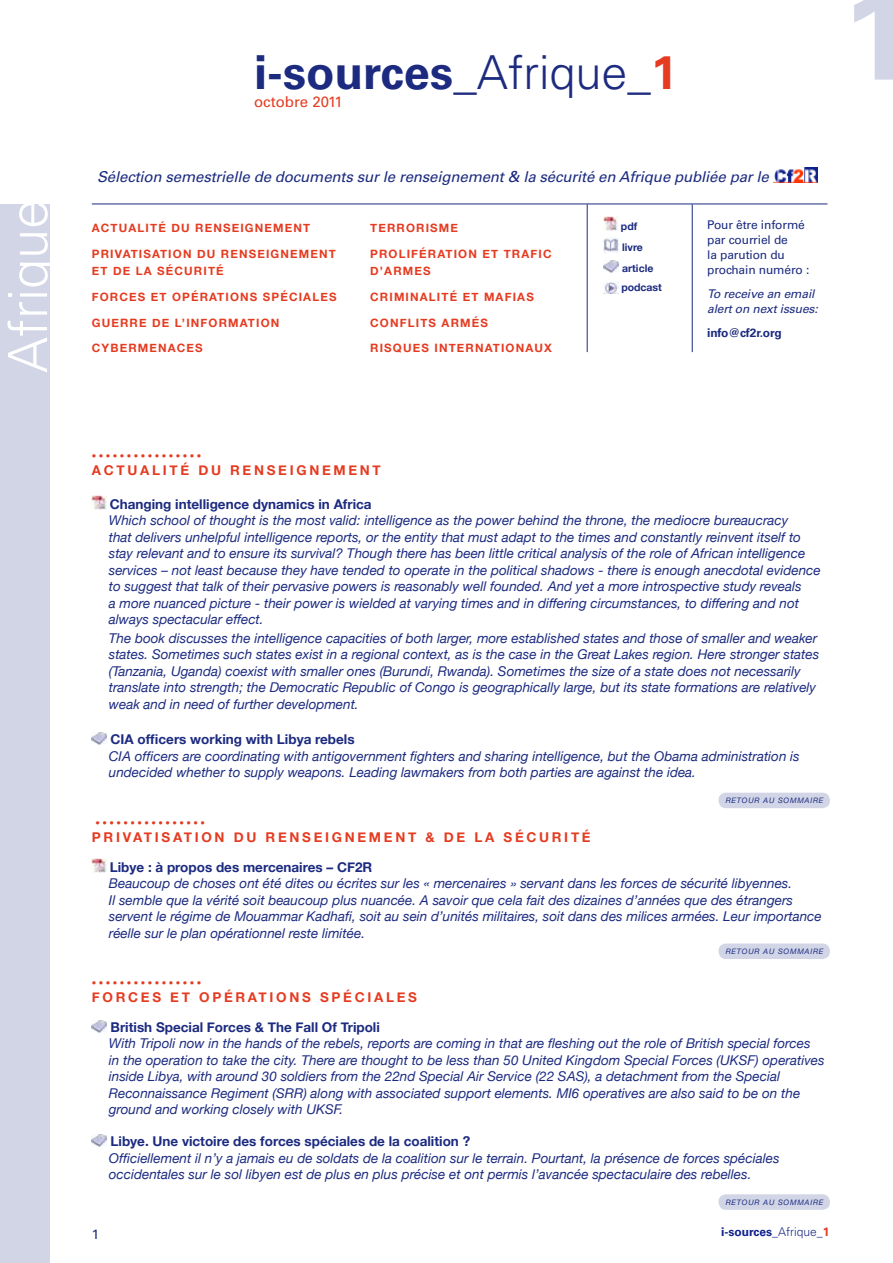
<style>
.page{position:relative;width:893px;height:1263px;background:#fff}
.page>*{position:absolute;margin:0;border:0;box-sizing:border-box;transform-origin:0 0}
.t1{font:700 126px "Univers";color:#d2d5e6}
.t2{font:300 54px "Univers";color:#fff}
.t3{font:700 46.8px "Univers";color:#1c2b80}
.t4{font:italic 15px "Univers";letter-spacing:-.01em;color:#1c2b80}
.t5{font:15px "Univers";color:#e53b21}
.t6{font:italic 13.5px/16.5px "Helvetica Neue";color:#1c2b80}
.t7{font:700 13.5px "Helvetica Neue";color:#1c2b80}
.t8{font:700 13.5px "Helvetica Neue";letter-spacing:.2em;color:#e53b21}
.t9{font:13.5px "Univers";color:#1c2b80}
.t10{font:12px/15px "Univers";letter-spacing:-.01em;color:#1c2b80}
.t11{font:italic 12px/15px "Univers";letter-spacing:-.01em;color:#1c2b80}
.t12{font:700 12px "Univers";color:#0f218b}
.t13{font:700 12px "Univers";letter-spacing:-.01em;color:#1c2b80}
.t14{font:700 11.55px/16.5px "Helvetica Neue";letter-spacing:.1em;color:#e53b21}
.t15{font:700 10.5px/21px "Helvetica Neue";color:#1c2b80}
.t16{font:9px "Helvetica Neue";color:#e53b21}
.t17{font:italic 7.5px "Helvetica Neue";letter-spacing:.1em;color:#1c2b80}
.s1{font-weight:300}
.s2{color:#e53b21}
.s3{font-weight:300;color:#1c2b80}
</style>
<div class="page">
<div style="left:0;top:204px;width:50px;height:1059px;background:#d2d5e6"></div>
<img style="left:92px;top:496px;width:14px;height:13px">
<img style="left:92px;top:732px;width:15px;height:12px">
<img style="left:92px;top:859px;width:14px;height:13px">
<img style="left:92px;top:1021px;width:15px;height:12px">
<img style="left:92px;top:1134px;width:15px;height:12px">
<img style="left:773px;top:168px;width:44px;height:15px">
<img style="left:603px;top:217px;width:15px;height:13px">
<img style="left:603px;top:237px;width:15px;height:15px">
<img style="left:603px;top:260px;width:15px;height:13px">
<img style="left:603px;top:282px;width:15px;height:11px">
<hr style="left:92px;top:204px;width:735px;height:1px;background:#1c2b80">
<hr style="left:587px;top:204px;width:1px;height:148px;background:#1c2b80">
<hr style="left:692px;top:204px;width:1px;height:148px;background:#1c2b80">
<div style="left:718px;top:1194px;width:112px;height:16px;background:#d2d5e6;border-radius:8px"></div>
<div style="left:718px;top:943px;width:112px;height:16px;background:#d2d5e6;border-radius:8px"></div>
<div style="left:718px;top:793px;width:112px;height:15px;background:#d2d5e6;border-radius:8px"></div>
<h2 class="t2" style="left:-5px;top:373px;width:176px;rotate:-90deg">Afrique</h2>
<h3 class="t3" style="left:254px;top:45px;width:424px">i-sources_<span class="s1">Afrique</span>_<span class="s2">1</span></h3>
<p class="t5" style="left:254px;top:93px;width:90px">octobre 2011</p>
<p class="t4" style="left:97px;top:168px;width:673px">Sélection semestrielle de documents sur le renseignement &amp; la sécurité en Afrique publiée par le</p>
<p class="t15" style="left:621px;top:215px;width:34px">PDF<br>LIVRE<br>ARTICLE</p>
<p class="t15" style="left:621px;top:277px;width:42px">PODCAST</p>
<p class="t10" style="left:707px;top:217px;width:104px">Pour être informé par courriel de<br>la parution du prochain numéro :</p>
<p class="t11" style="left:707px;top:286px;width:112px">To receive an email alert on next issues:</p>
<p class="t13" style="left:707px;top:325px;width:76px">info@cf2r.org</p>
<p class="t14" style="left:92px;top:220px;width:220px">ACTUALITÉ DU RENSEIGNEMENT</p>
<p class="t14" style="left:92px;top:246px;width:246px">PRIVATISATION DU RENSEIGNEMENT<br>ET DE LA SÉCURITÉ</p>
<p class="t14" style="left:92px;top:288px;width:246px">FORCES ET OPÉRATIONS SPÉCIALES</p>
<p class="t14" style="left:92px;top:314px;width:189px">GUERRE DE L’INFORMATION</p>
<p class="t14" style="left:92px;top:340px;width:112px">CYBERMENACES</p>
<p class="t14" style="left:370px;top:220px;width:89px">TERRORISME</p>
<p class="t14" style="left:370px;top:246px;width:183px">PROLIFÉRATION ET TRAFIC<br>D’ARMES</p>
<p class="t14" style="left:370px;top:288px;width:165px">CRIMINALITÉ ET MAFIAS</p>
<p class="t14" style="left:370px;top:314px;width:119px">CONFLITS ARMÉS</p>
<p class="t14" style="left:370px;top:340px;width:183px">RISQUES INTERNATIONAUX</p>
<h1 class="t1" style="left:842px;top:-39px;width:72px">1</h1>
<p class="t16" style="left:92px;top:450px;width:111px">• • • • • • • • • • • • • • • •</p>
<p class="t8" style="left:92px;top:462px;width:290px">ACTUALITÉ DU RENSEIGNEMENT</p>
<p class="t7" style="left:110px;top:496px;width:263px">CHANGING INTELLIGENCE DYNAMICS IN AFRICA</p>
<p class="t6" style="left:109px;top:512px;width:713px">Which school of thought is the most valid: intelligence as the power behind the throne, the mediocre bureaucracy<br>that delivers unhelpful intelligence reports, or the entity that must adapt to the times and constantly reinvent itself to stay relevant and to ensure its survival? Though there has been little critical analysis of the role of African intelligence services – not least because they have tended to operate in the political shadows - there is enough anecdotal evidence to suggest that talk of their pervasive powers is reasonably well founded. And yet a more introspective study reveals<br>a more nuanced picture - their power is wielded at varying times and in differing circumstances, to differing and not always spectacular effect.</p>
<p class="t6" style="left:109px;top:629px;width:712px">The book discusses the intelligence capacities of both larger, more established states and those of smaller and weaker states. Sometimes such states exist in a regional context, as is the case in the Great Lakes region. Here stronger states (Tanzania, Uganda) coexist with smaller ones (Burundi, Rwanda). Sometimes the size of a state does not necessarily translate into strength; the Democratic Republic of Congo is geographically large, but its state formations are relatively weak and in need of further development.</p>
<p class="t7" style="left:111px;top:731px;width:9px">CIA</p>
<p class="t7" style="left:138px;top:731px;width:219px">OFFICERS WORKING WITH LIBYA REBELS</p>
<p class="t6" style="left:109px;top:748px;width:692px">CIA officers are coordinating with antigovernment fighters and sharing intelligence, but the Obama administration is undecided whether to supply weapons. Leading lawmakers from both parties are against the idea.</p>
<p class="t17" style="left:726px;top:796px;width:99px">RETOUR AU SOMMAIRE</p>
<p class="t16" style="left:96px;top:817px;width:111px">• • • • • • • • • • • • • • • •</p>
<p class="t8" style="left:92px;top:829px;width:499px">PRIVATISATION DU RENSEIGNEMENT &amp; DE LA SÉCURITÉ</p>
<p class="t7" style="left:110px;top:859px;width:263px">LIBYE : À PROPOS DES MERCENAIRES – CF2R</p>
<p class="t6" style="left:109px;top:875px;width:714px">Beaucoup de choses ont été dites ou écrites sur les « mercenaires » servant dans les forces de sécurité libyennes.<br>Il semble que la vérité soit beaucoup plus nuancée. A savoir que cela fait des dizaines d’années que des étrangers servent le régime de Mouammar Kadhafi, soit au sein d’unités militaires, soit dans des milices armées. Leur importance réelle sur le plan opérationnel reste limitée.</p>
<p class="t17" style="left:726px;top:947px;width:99px">RETOUR AU SOMMAIRE</p>
<p class="t16" style="left:92px;top:977px;width:111px">• • • • • • • • • • • • • • • •</p>
<p class="t8" style="left:92px;top:989px;width:327px">FORCES ET OPÉ RATIONS SPÉ CIALES</p>
<p class="t7" style="left:111px;top:1018px;width:271px">BRITISH SPECIAL FORCES &amp; THE FALL OF TRIPOLI</p>
<p class="t6" style="left:109px;top:1035px;width:717px">With Tripoli now in the hands of the rebels, reports are coming in that are fleshing out the role of British special forces<br>in the operation to take the city. There are thought to be less than 50 United Kingdom Special Forces (UKSF) operatives inside Libya, with around 30 soldiers from the 22nd Special Air Service (22 SAS), a detachment from the Special Reconnaissance Regiment (SRR) along with associated support elements. MI6 operatives are also said to be on the ground and working closely with UKSF.</p>
<p class="t7" style="left:111px;top:1133px;width:361px">LIBYE. UNE VICTOIRE DES FORCES SPÉCIALES DE LA COALITION ?</p>
<p class="t6" style="left:109px;top:1149px;width:672px">Officiellement il n’y a jamais eu de soldats de la coalition sur le terrain. Pourtant, la présence de forces spéciales occidentales sur le sol libyen est de plus en plus précise et ont permis l’avancée spectaculaire des rebelles.</p>
<p class="t17" style="left:726px;top:1198px;width:99px">RETOUR AU SOMMAIRE</p>
<p class="t9" style="left:92px;top:1226px;width:9px">1</p>
<p class="t12" style="left:721px;top:1225px;width:110px">i-sources_<span class="s3">Afrique</span>_<span class="s2">1</span></p>
</div>
